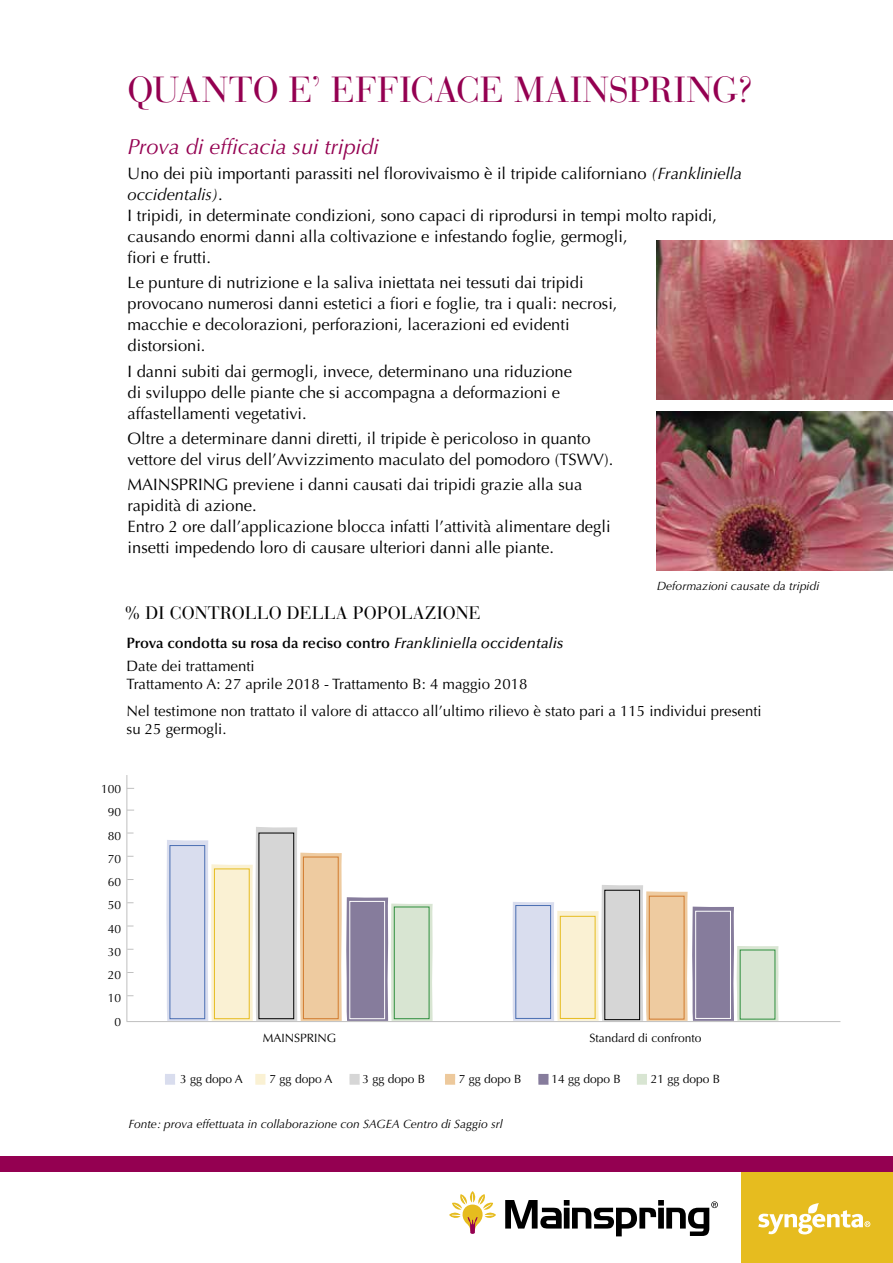
<style>
.page{position:relative;width:893px;height:1263px;background:#fff}
.page>*{position:absolute;margin:0;border:0;box-sizing:border-box;transform-origin:0 0}
.t1{font:36px "Bauer Bodoni Std";color:#940051}
.t2{font:italic 21.75px "Optima LT Std";color:#940051}
.t3{font:18px "Bauer Bodoni Std";color:#000}
.t4{font:16.5px/21px "Optima LT Std";color:#000}
.t5{font:15px/27px "Optima LT Std";color:#000}
.t6{font:600 15px/22.2px "Optima LT Std";color:#000}
.t7{font:12px/23.2px "Optima";color:#000;text-align:right}
.t8{font:italic 12px "Optima LT Std";color:#000}
.s1{font-style:italic}
.s2{font-weight:500;font-style:italic}
.s3{font-weight:400}
</style>
<div class="page">
<img style="left:657px;top:412px;width:236px;height:158px">
<img style="left:657px;top:241px;width:236px;height:158px">
<div style="left:741px;top:1172px;width:152px;height:91px;background:#e6bc1f"></div>
<svg style="left:758px;top:1203px;width:112px;height:31px"></svg>
<div style="left:0;top:1157px;width:893px;height:15px;background:#940051"></div>
<svg style="left:449px;top:1191px;width:47px;height:43px"></svg>
<svg style="left:505px;top:1200px;width:213px;height:36px"></svg>
<svg style="left:165px;top:1074px;width:10px;height:11px"></svg>
<svg style="left:255px;top:1074px;width:10px;height:11px"></svg>
<svg style="left:349px;top:1074px;width:11px;height:11px"></svg>
<svg style="left:445px;top:1074px;width:10px;height:11px"></svg>
<svg style="left:538px;top:1074px;width:11px;height:11px"></svg>
<svg style="left:637px;top:1074px;width:10px;height:11px"></svg>
<hr style="left:126px;top:775px;width:1px;height:246px;background:#c0c0c0">
<svg style="left:166px;top:827px;width:267px;height:194px"></svg>
<div style="left:349px;top:901px;width:36px;height:118px;border:1px solid #fff"></div>
<div style="left:394px;top:907px;width:35px;height:112px;border:1px solid #2f8f3e"></div>
<svg style="left:512px;top:885px;width:266px;height:136px"></svg>
<div style="left:695px;top:911px;width:36px;height:108px;border:1px solid #fff"></div>
<div style="left:740px;top:950px;width:35px;height:69px;border:1px solid #2f8f3e"></div>
<hr style="left:126px;top:1021px;width:714px;height:1px;background:#c0c0c0">
<h1 class="t1" style="left:128px;top:68px;width:628px">QUANTO E’ EFFICACE MAINSPRING?</h1>
<h2 class="t2" style="left:128px;top:134px;width:253px">Prova di efficacia sui tripidi</h2>
<p class="t4" style="left:128px;top:163px;width:616px">Uno dei più importanti parassiti nel florovivaismo è il tripide californiano <span class="s1">(Frankliniella occidentalis)</span>.<br>I tripidi, in determinate condizioni, sono capaci di riprodursi in tempi molto rapidi, causando enormi danni alla coltivazione e infestando foglie, germogli,<br>fiori e frutti.</p>
<p class="t4" style="left:128px;top:272px;width:491px">Le punture di nutrizione e la saliva iniettata nei tessuti dai tripidi provocano numerosi danni estetici a fiori e foglie, tra i quali: necrosi, macchie e decolorazioni, perforazioni, lacerazioni ed evidenti distorsioni.</p>
<p class="t4" style="left:128px;top:361px;width:446px">I danni subiti dai germogli, invece, determinano una riduzione di sviluppo delle piante che si accompagna a deformazioni e affastellamenti vegetativi.</p>
<p class="t4" style="left:128px;top:428px;width:487px">Oltre a determinare danni diretti, il tripide è pericoloso in quanto vettore del virus dell’Avvizzimento maculato del pomodoro (TSWV).</p>
<p class="t4" style="left:128px;top:474px;width:484px">MAINSPRING previene i danni causati dai tripidi grazie alla sua rapidità di azione.<br>Entro 2 ore dall’applicazione blocca infatti l’attività alimentare degli insetti impedendo loro di causare ulteriori danni alle piante.</p>
<p class="t3" style="left:125px;top:602px;width:358px">% DI CONTROLLO DELLA POPOLAZIONE</p>
<p class="t8" style="left:657px;top:578px;width:164px">Deformazioni causate da tripidi</p>
<p class="t6" style="left:127px;top:632px;width:438px">Prova condotta su rosa da reciso contro <span class="s2">Frankliniella occidentalis<br></span><span class="s3">Date dei trattamenti</span></p>
<p class="t5" style="left:127px;top:670px;width:637px">Trattamento A: 27 aprile 2018 - Trattamento B: 4 maggio 2018<br>Nel testimone non trattato il valore di attacco all’ultimo rilievo è stato pari a 115 individui presenti</p>
<p class="t5" style="left:127px;top:715px;width:102px">su 25 germogli.</p>
<p class="t7" style="left:101px;top:777px;width:22px">100<br>90<br>80<br>70<br>60<br>50<br>40<br>30<br>20<br>10<br>0</p>
<p class="t7" style="left:263px;top:1027px;width:75px">MAINSPRING</p>
<p class="t7" style="left:589px;top:1027px;width:114px">Standard di confronto</p>
<p class="t7" style="left:180px;top:1068px;width:64px">3 gg dopo A</p>
<p class="t7" style="left:270px;top:1068px;width:64px">7 gg dopo A</p>
<p class="t7" style="left:363px;top:1068px;width:64px">3 gg dopo B</p>
<p class="t7" style="left:459px;top:1068px;width:64px">7 gg dopo B</p>
<p class="t7" style="left:551px;top:1068px;width:71px">14 gg dopo B</p>
<p class="t7" style="left:651px;top:1068px;width:71px">21 gg dopo B</p>
<p class="t8" style="left:128px;top:1117px;width:376px">Fonte: prova effettuata in collaborazione con SAGEA Centro di Saggio srl</p>
</div>
